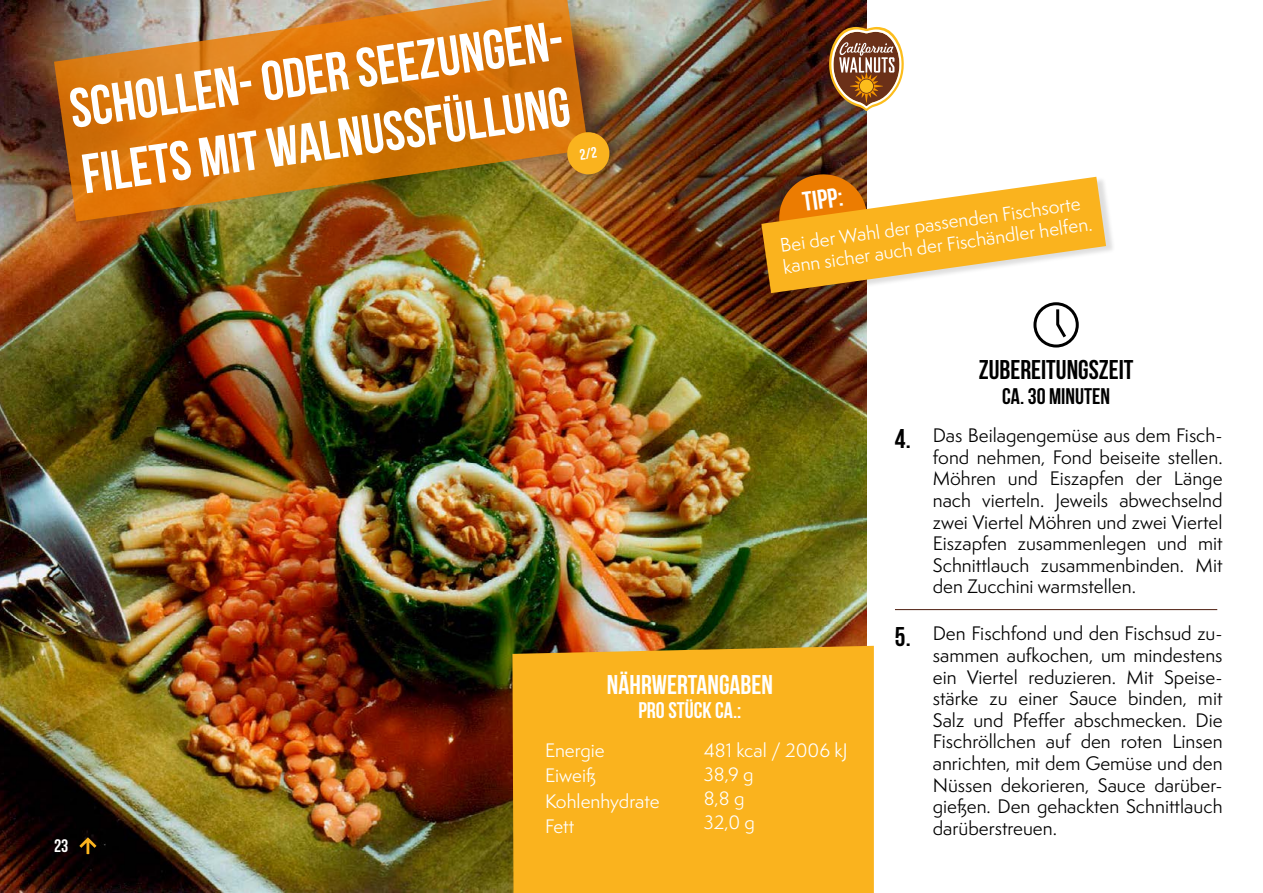
<style>
.page{position:relative;width:1263px;height:893px;background:#fff}
.page>*{position:absolute;margin:0;border:0;box-sizing:border-box;transform-origin:0 0}
.t1{font:700 55.5px/66.6px "Bebas Neue";color:#fff}
.t2{font:700 27px "Bebas Neue";color:#000}
.t3{font:700 27px "Bebas Neue";color:#fff}
.t4{font:700 22.5px "Bebas Neue";color:#000}
.t5{font:700 22.5px "Bebas Neue";color:#fff}
.t6{font:18px/21.6px "Semplicita Pro";color:#000;text-align:justify}
.t7{font:18px/25.5px "Semplicita Pro";color:#fff}
.t8{font:700 18px "Bebas Neue";color:#fff}
</style>
<div class="page">
<img style="left:0;top:0;width:866px;height:893px">
<div style="left:512px;top:646px;width:362px;height:247px;background:#fab31e"></div>
<svg style="left:1035px;top:304px;width:42px;height:42px"></svg>
<div style="left:1033px;top:302px;width:46px;height:46px;border:3px solid #000;border-radius:50%"></div>
<svg style="left:1055px;top:306px;width:14px;height:35px"></svg>
<svg style="left:829px;top:27px;width:75px;height:84px"></svg>
<hr style="left:895px;top:609px;width:322px;height:1px;background:#4d1d0e">
<div style="left:56px;top:0;width:542px;height:228px;background:#000;opacity:.13"></div>
<img style="left:54px;top:0;width:534px;height:222px">
<div style="left:763px;top:176px;width:352px;height:125px;background:#000;opacity:.13"></div>
<svg style="left:761px;top:172px;width:345px;height:121px"></svg>
<div style="left:569px;top:132px;width:50px;height:50px;background:#000;opacity:.13"></div>
<div style="left:567px;top:132px;width:42px;height:42px;background:#fab31e;border-radius:50%"></div>
<svg style="left:79px;top:837px;width:17px;height:17px"></svg>
<h1 class="t1" style="left:66px;top:75px;width:512px;rotate:-8deg">SCHOLLEN- ODER SEEZUNGEN-<br>FILETS MIT WALNUSSFÜLLUNG</h1>
<h2 class="t3" style="left:801px;top:187px;width:42px;rotate:-8deg">TIPP:</h2>
<p class="t7" style="left:779px;top:234px;width:313px;line-height:21.6px;rotate:-8deg">Bei der Wahl der passenden Fischsorte kann sicher auch der Fischändler helfen.</p>
<p class="t8" style="left:54px;top:836px;width:16px">23</p>
<h2 class="t3" style="left:607px;top:669px;width:167px">NÄHRWERTANGABEN</h2>
<p class="t5" style="left:638px;top:697px;width:105px">PRO STÜCK CA.:</p>
<p class="t7" style="left:545px;top:737px;width:116px">Energie<br>Eiweiß<br>Kohlenhydrate<br>Fett</p>
<p class="t7" style="left:704px;top:738px;width:145px;line-height:24px">481 kcal / 2006 kJ<br>38,9 g<br>8,8 g<br>32,0 g</p>
<h2 class="t2" style="left:895px;top:424px;width:17px">4.</h2>
<h2 class="t2" style="left:895px;top:622px;width:17px">5.</h2>
<h2 class="t2" style="left:979px;top:355px;width:156px">ZUBEREITUNGSZEIT</h2>
<p class="t4" style="left:1002px;top:383px;width:109px">CA. 30 MINUTEN</p>
<p class="t6" style="left:933px;top:424px;width:291px">Das Beilagengemüse aus dem Fisch&shy;fond nehmen, Fond beiseite stellen.<br>Möhren und Eiszapfen der Länge nach vierteln. Jeweils abwechselnd zwei Viertel Möhren und zwei Viertel Eiszapfen zusammenlegen und mit Schnittlauch zusammenbinden. Mit den Zucchini warmstellen.</p>
<p class="t6" style="left:933px;top:622px;width:291px">Den Fischfond und den Fischsud zu&shy;sammen aufkochen, um mindestens ein Viertel reduzieren. Mit Speise&shy;stärke zu einer Sauce binden, mit Salz und Pfeffer abschmecken. Die Fischröllchen auf den roten Linsen anrichten, mit dem Gemüse und den Nüssen dekorieren, Sauce darüber&shy;gießen. Den gehackten Schnittlauch darüberstreuen.</p>
</div>
